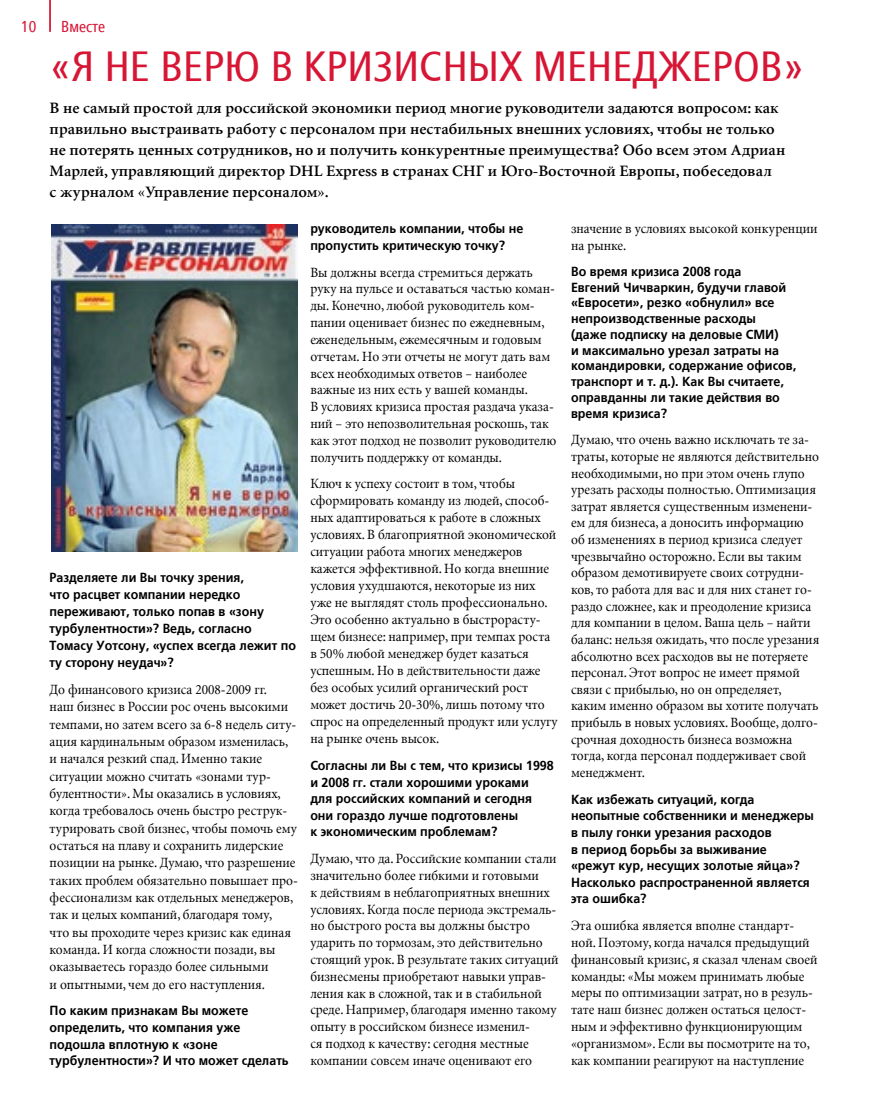
<style>
.page{position:relative;width:869px;height:1117px;background:#fff}
.page>*{position:absolute;margin:0;border:0;box-sizing:border-box;transform-origin:0 0}
.t1{font:condensed 42px "Frutiger LTCYR";color:#d71635;scale:1.04 1}
.t2{font:600 15.75px/21px "Minion CYR";color:#000;scale:1.04 1}
.t3{font:condensed 15.75px "Frutiger LTCYR";color:#d71635}
.t4{font:14px/16.8px "Minion CYR";color:#000;scale:.95 1}
.t5{font:700 13.12px/16.6px "Frutiger LTCYR";color:#000;scale:.95 1}
</style>
<div class="page">
<hr style="left:49px;top:0;width:2px;height:32px;background:#d71635">
<img style="left:52px;top:224px;width:245px;height:327px">
<p class="t3" style="left:21px;top:18px;width:17px">10</p>
<p class="t3" style="left:61px;top:18px;width:46px">Вместе</p>
<h1 class="t1" style="left:50px;top:44px;width:727px">«Я не верю в кризисных менеджеров»</h1>
<p class="t2" style="left:50px;top:97px;width:708px">В не самый простой для российской экономики период многие руководители задаются вопросом: как правильно выстраивать работу с персоналом при нестабильных внешних условиях, чтобы не только не потерять ценных сотрудников, но и получить конкурентные преимущества? Обо всем этом Адриан Марлей, управляющий директор DHL Express в странах СНГ и Юго-Восточной Европы, побеседовал<br>с журналом «Управление персоналом».</p>
<p class="t5" style="left:50px;top:568px;width:261px">Разделяете ли Вы точку зрения,<br>что расцвет компании нередко переживают, только попав в «зону турбулентности»? Ведь, согласно<br>Томасу Уотсону, «успех всегда лежит по ту сторону неудач»?</p>
<p class="t4" style="left:50px;top:680px;width:263px;line-height:17.3px">До финансового кризиса 2008-2009 гг.<br>наш бизнес в России рос очень высокими темпами, но затем всего за 6-8 недель ситу&shy;ация кардинальным образом изменилась, и начался резкий спад. Именно такие ситуации можно считать «зонами тур&shy;булентности». Мы оказались в условиях, когда требовалось очень быстро реструк&shy;турировать свой бизнес, чтобы помочь ему остаться на плаву и сохранить лидерские позиции на рынке. Думаю, что разрешение таких проблем обязательно повышает про&shy;фессионализм как отдельных менеджеров, так и целых компаний, благодаря тому,<br>что вы проходите через кризис как единая команда. И когда сложности позади, вы оказываетесь гораздо более сильными<br>и опытными, чем до его наступления.</p>
<p class="t5" style="left:50px;top:1002px;width:253px">По каким признакам Вы можете определить, что компания уже подошла вплотную к «зоне турбулентности»? И что может сделать</p>
<p class="t5" style="left:310px;top:220px;width:226px">руководитель компании, чтобы не пропустить критическую точку?</p>
<p class="t4" style="left:310px;top:263px;width:260px">Вы должны всегда стремиться держать руку на пульсе и оставаться частью коман&shy;ды. Конечно, любой руководитель ком&shy;пании оценивает бизнес по ежедневным, еженедельным, ежемесячным и годовым отчетам. Но эти отчеты не могут дать вам всех необходимых ответов – наиболее важные из них есть у вашей команды.<br>В условиях кризиса простая раздача указа&shy;ний – это непозволительная роскошь, так как этот подход не позволит руководителю получить поддержку от команды.</p>
<p class="t4" style="left:310px;top:475px;width:261px">Ключ к успеху состоит в том, чтобы сформировать команду из людей, способ&shy;ных адаптироваться к работе в сложных условиях. В благоприятной экономической ситуации работа многих менеджеров кажется эффективной. Но когда внешние условия ухудшаются, некоторые из них уже не выглядят столь профессионально.<br>Это особенно актуально в быстрорасту&shy;щем бизнесе: например, при темпах роста в 50% любой менеджер будет казаться успешным. Но в действительности даже без особых усилий органический рост может достичь 20-30%, лишь потому что спрос на определенный продукт или услугу на рынке очень высок.</p>
<p class="t5" style="left:310px;top:757px;width:258px">Согласны ли Вы с тем, что кризисы 1998 и 2008 гг. стали хорошими уроками для российских компаний и сегодня они гораздо лучше подготовлены<br>к экономическим проблемам?</p>
<p class="t4" style="left:310px;top:849px;width:263px">Думаю, что да. Российские компании стали значительно более гибкими и готовыми<br>к действиям в неблагоприятных внешних условиях. Когда после периода экстремаль&shy;но быстрого роста вы должны быстро ударить по тормозам, это действительно стоящий урок. В результате таких ситуаций бизнесмены приобретают навыки управ&shy;ления как в сложной, так и в стабильной среде. Например, благодаря именно такому опыту в российском бизнесе изменил-<br>ся подход к качеству: сегодня местные компании совсем иначе оценивают его</p>
<p class="t4" style="left:570px;top:220px;width:261px">значение в условиях высокой конкуренции на рынке.</p>
<p class="t5" style="left:570px;top:263px;width:238px;line-height:15.8px">Во время кризиса 2008 года<br>Евгений Чичваркин, будучи главой «Евросети», резко «обнулил» все непроизводственные расходы<br>(даже подписку на деловые СМИ)<br>и максимально урезал затраты на командировки, содержание офисов, транспорт и т. д.). Как Вы считаете, оправданны ли такие действия во время кризиса?</p>
<p class="t4" style="left:570px;top:431px;width:263px">Думаю, что очень важно исключать те за&shy;траты, которые не являются действительно необходимыми, но при этом очень глупо урезать расходы полностью. Оптимизация затрат является существенным изменени&shy;ем для бизнеса, а доносить информацию об изменениях в период кризиса следует чрезвычайно осторожно. Если вы таким образом демотивируете своих сотрудни&shy;ков, то работа для вас и для них станет го&shy;раздо сложнее, как и преодоление кризиса для компании в целом. Ваша цель – найти баланс: нельзя ожидать, что после урезания абсолютно всех расходов вы не потеряете персонал. Этот вопрос не имеет прямой связи с прибылью, но он определяет, каким именно образом вы хотите получать прибыль в новых условиях. Вообще, долго&shy;срочная доходность бизнеса возможна тогда, когда персонал поддерживает свой менеджмент.</p>
<p class="t5" style="left:570px;top:790px;width:257px">Как избежать ситуаций, когда неопытные собственники и менеджеры в пылу гонки урезания расходов<br>в период борьбы за выживание «режут кур, несущих золотые яйца»?<br>Насколько распространенной является эта ошибка?</p>
<p class="t4" style="left:570px;top:916px;width:261px">Эта ошибка является вполне стандарт&shy;ной. Поэтому, когда начался предыдущий финансовый кризис, я сказал членам своей команды: «Мы можем принимать любые меры по оптимизации затрат, но в резуль&shy;тате наш бизнес должен остаться целост&shy;ным и эффективно функционирующим «организмом». Если вы посмотрите на то, как компании реагируют на наступление</p>
</div>
